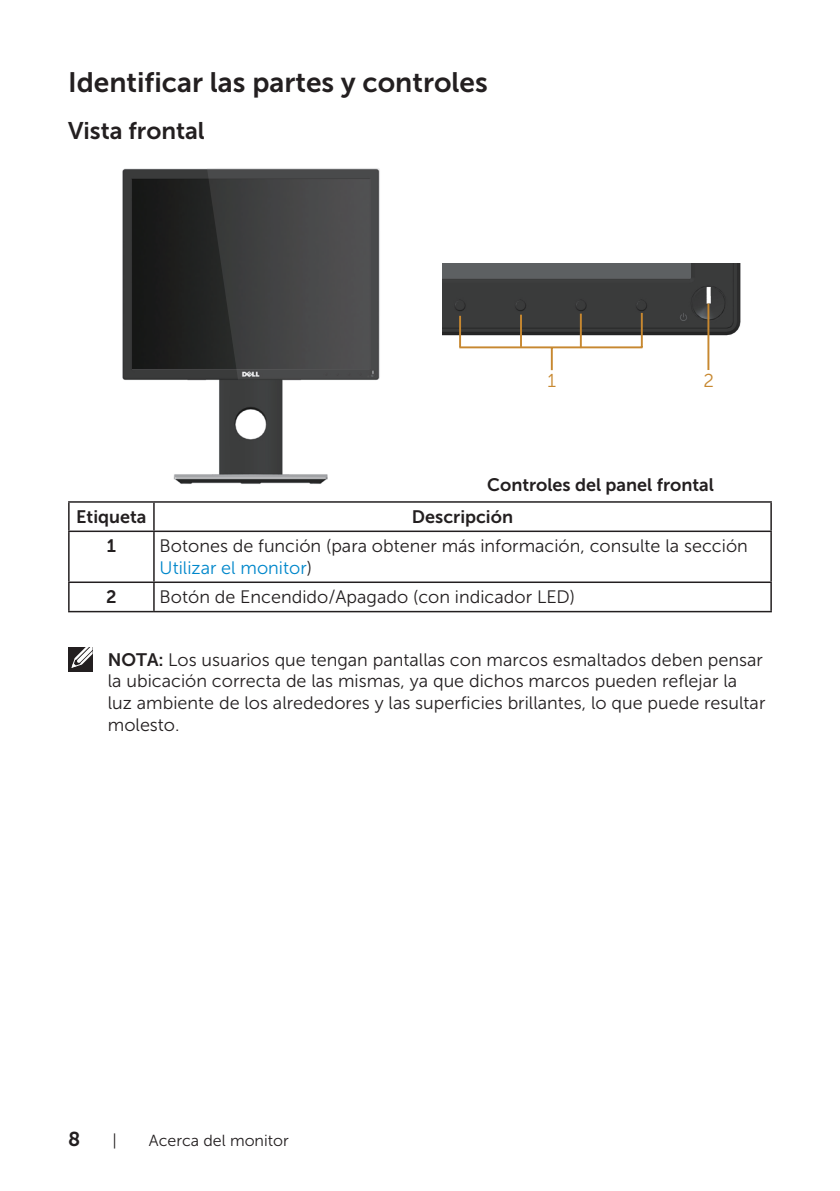
<style>
.page{position:relative;width:840px;height:1191px;background:#fff}
.page>*{position:absolute;margin:0;border:0;box-sizing:border-box;transform-origin:0 0}
.Head_2{font:28px "Museo Sans For Dell 700";color:#231f20}
.Head_3{font:24px "Museo Sans For Dell 700";color:#231f20}
.t1{font:20px "Museo Sans For Dell 700";color:#231f20}
.t2{font:18.6px "Museo Sans For Dell 300";color:#c78830}
.text{font:18px/21.6px "Museo Sans For Dell 300";color:#231f20}
.text-2{font:18px "Museo Sans For Dell 700";color:#231f20}
.t3{font:16px "Museo Sans For Dell 300";color:#231f20}
.s1{color:#0087cb}
.s2{font-family:"Museo Sans For Dell 700"}
</style>
<div class="page">
<img style="left:442px;top:263px;width:299px;height:101px">
<hr style="left:579px;top:314px;width:2px;height:34px;background:#c78830">
<hr style="left:519px;top:315px;width:2px;height:32px;background:#c78830">
<hr style="left:707px;top:303px;width:2px;height:67px;background:#c78830">
<hr style="left:459px;top:316px;width:2px;height:31px;background:#c78830">
<hr style="left:640px;top:313px;width:2px;height:34px;background:#c78830">
<hr style="left:459px;top:346px;width:183px;height:2px;background:#c78830">
<hr style="left:550px;top:347px;width:2px;height:23px;background:#c78830">
<img style="left:122px;top:168px;width:257px;height:316px">
<div style="left:132px;top:179px;width:75px;height:190px;background:#1c1c1b"></div>
<svg style="left:207px;top:168px;width:173px;height:211px;background:#454646"></svg>
<hr style="left:68px;top:501px;width:86px;height:2px;background:#231f20">
<hr style="left:68px;top:503px;width:2px;height:27px;background:#231f20">
<hr style="left:154px;top:501px;width:617px;height:2px;background:#231f20">
<hr style="left:153px;top:503px;width:2px;height:27px;background:#231f20">
<svg style="left:770px;top:503px;width:1px;height:27px"></svg>
<hr style="left:68px;top:530px;width:86px;height:2px;background:#231f20">
<hr style="left:68px;top:532px;width:2px;height:49px;background:#231f20">
<hr style="left:154px;top:530px;width:617px;height:2px;background:#231f20">
<hr style="left:153px;top:532px;width:2px;height:49px;background:#231f20">
<hr style="left:770px;top:532px;width:1px;height:49px;background:#231f20">
<hr style="left:68px;top:581px;width:86px;height:2px;background:#231f20">
<hr style="left:68px;top:583px;width:2px;height:28px;background:#231f20">
<hr style="left:154px;top:581px;width:617px;height:2px;background:#231f20">
<hr style="left:153px;top:583px;width:2px;height:28px;background:#231f20">
<svg style="left:770px;top:583px;width:1px;height:28px"></svg>
<hr style="left:68px;top:611px;width:86px;height:1px;background:#231f20">
<hr style="left:154px;top:611px;width:617px;height:1px;background:#231f20">
<div style="left:68px;top:647px;width:24px;height:24px;background:#231f20"></div>
<svg style="left:71px;top:647px;width:22px;height:22px"></svg>
<p class="Head_2" style="left:68px;top:67px;width:421px">Identificar las partes y controles</p>
<p class="Head_3" style="left:68px;top:117px;width:138px">Vista frontal</p>
<p class="t2" style="left:547px;top:371px;width:10px">1</p>
<p class="t2" style="left:703px;top:370px;width:12px">2</p>
<p class="text-2" style="left:487px;top:475px;width:228px">Controles del panel frontal</p>
<p class="text-2" style="left:76px;top:507px;width:72px">Etiqueta</p>
<p class="text-2" style="left:412px;top:507px;width:102px">Descripción</p>
<p class="text-2" style="left:107px;top:536px;width:11px">1</p>
<p class="text" style="left:159px;top:535px;width:589px">Botones de función (para obtener más información, consulte la sección<br><span class="s1">Utilizar el monitor</span>)</p>
<p class="text-2" style="left:106px;top:587px;width:12px">2</p>
<p class="text" style="left:159px;top:586px;width:417px">Botón de Encendido/Apagado (con indicador LED)</p>
<p class="text" style="left:108px;top:649px;width:658px"><span class="s2">NOTA:</span> Los usuarios que tengan pantallas con marcos esmaltados deben pensar la ubicación correcta de las mismas, ya que dichos marcos pueden reflejar la luz ambiente de los alrededores y las superficies brillantes, lo que puede resultar molesto.</p>
<p class="t1" style="left:68px;top:1127px;width:14px">8</p>
<p class="t3" style="left:112px;top:1131px;width:6px">|</p>
<p class="t3" style="left:149px;top:1131px;width:141px">Acerca del monitor</p>
</div>
